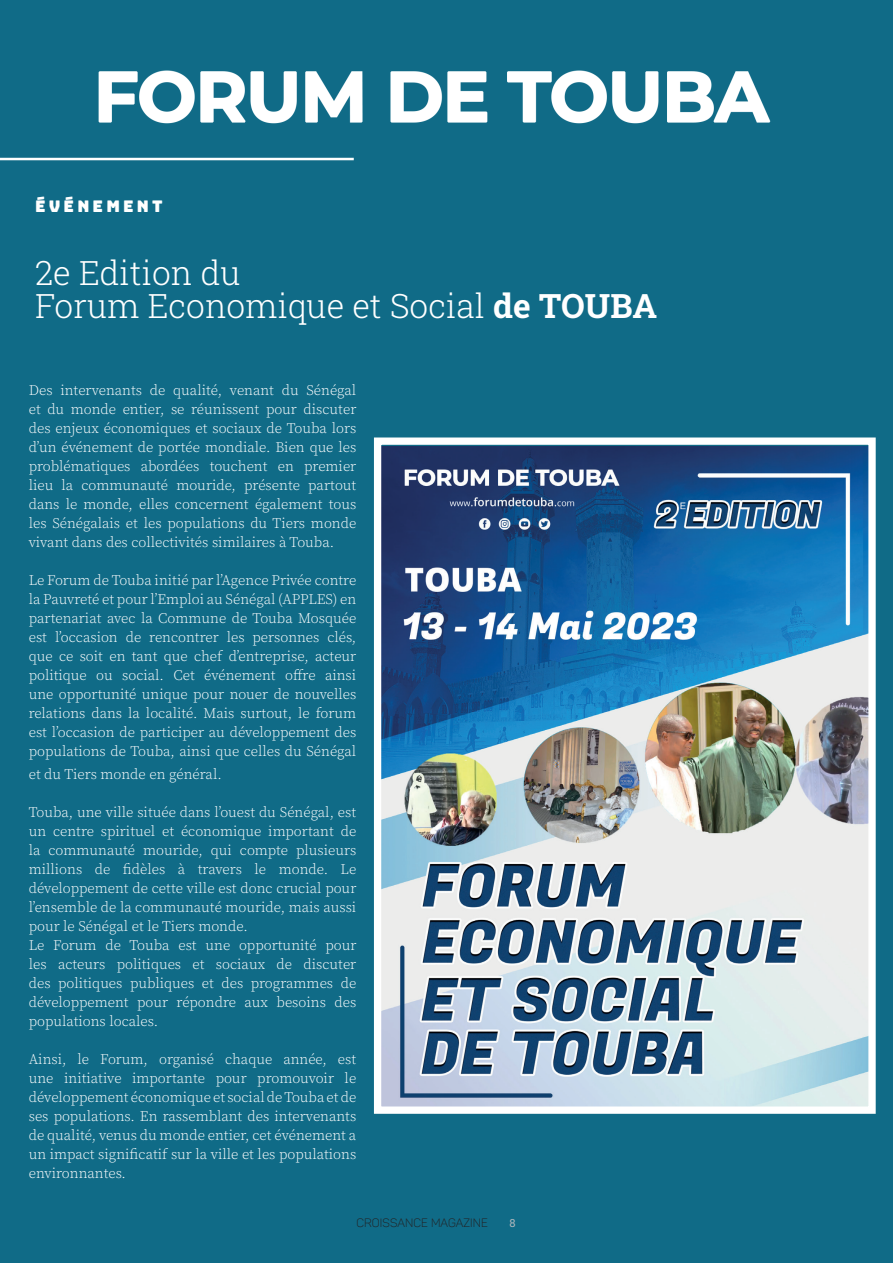
<style>
.page{position:relative;width:893px;height:1263px;background:#106b87}
.page>*{position:absolute;margin:0;border:0;box-sizing:border-box;transform-origin:0 0}
.t1{font:33.6px/32.1px "Roboto Slab";color:#fff}
.t2{font:16.05px "Bungee";letter-spacing:.2em;color:#fff}
.t3{font:300 14.55px/18.9px "Source Serif Pro";color:#fff;text-align:justify}
.t4{font:12px "Panton Light Caps";letter-spacing:.01em;color:#231f20}
.t5{font:11.1px "Roboto Slab";color:#aeb6bb}
</style>
<div class="page">
<img style="left:98px;top:70px;width:673px;height:54px">
<img style="left:382px;top:446px;width:486px;height:660px">
<div style="left:374px;top:437px;width:502px;height:677px;border:7px solid #fff"></div>
<hr style="left:0;top:158px;width:354px;height:2px;background:#fff">
<p class="t2" style="left:35px;top:199px;width:129px">ÉVÉNEMENT</p>
<h1 class="t1" style="left:35px;top:256px;width:624px">2e Edition du<br>Forum Economique et Social de TOUBA</h1>
<p class="t3" style="left:29px;top:381px;width:329px">Des intervenants de qualité, venant du Sénégal et du monde entier, se réunissent pour discuter des enjeux économiques et sociaux de Touba lors d’un événement de portée mondiale. Bien que les problématiques abordées touchent en premier lieu la communauté mouride, présente partout dans le monde, elles concernent également tous les Sénégalais et les populations du Tiers monde vivant dans des collectivités similaires à Touba.</p>
<p class="t3" style="left:29px;top:571px;width:329px">Le Forum de Touba initié par l’Agence Privée contre la Pauvreté et pour l’Emploi au Sénégal (APPLES) en partenariat avec la Commune de Touba Mosquée est l’occasion de rencontrer les personnes clés, que ce soit en tant que chef d’entreprise, acteur politique ou social. Cet événement offre ainsi une opportunité unique pour nouer de nouvelles relations dans la localité. Mais surtout, le forum est l’occasion de participer au développement des populations de Touba, ainsi que celles du Sénégal</p>
<p class="t3" style="left:29px;top:765px;width:195px">et du Tiers monde en général.</p>
<p class="t3" style="left:29px;top:803px;width:329px;text-align:left">Touba, une ville située dans l’ouest du Sénégal, est un centre spirituel et économique important de la communauté mouride, qui compte plusieurs millions de fidèles à travers le monde. Le développement de cette ville est donc crucial pour l’ensemble de la communauté mouride, mais aussi pour le Sénégal et le Tiers monde.<br>Le Forum de Touba est une opportunité pour les acteurs politiques et sociaux de discuter des politiques publiques et des programmes de développement pour répondre aux besoins des populations locales.</p>
<p class="t3" style="left:29px;top:1050px;width:329px">Ainsi, le Forum, organisé chaque année, est une initiative importante pour promouvoir le développement économique et social de Touba et de ses populations. En rassemblant des intervenants de qualité, venus du monde entier, cet événement a un impact significatif sur la ville et les populations environnantes.</p>
<p class="t4" style="left:356px;top:1216px;width:133px">CROISSANCE MAGAZINE</p>
<p class="t5" style="left:509px;top:1215px;width:8px">8</p>
</div>
